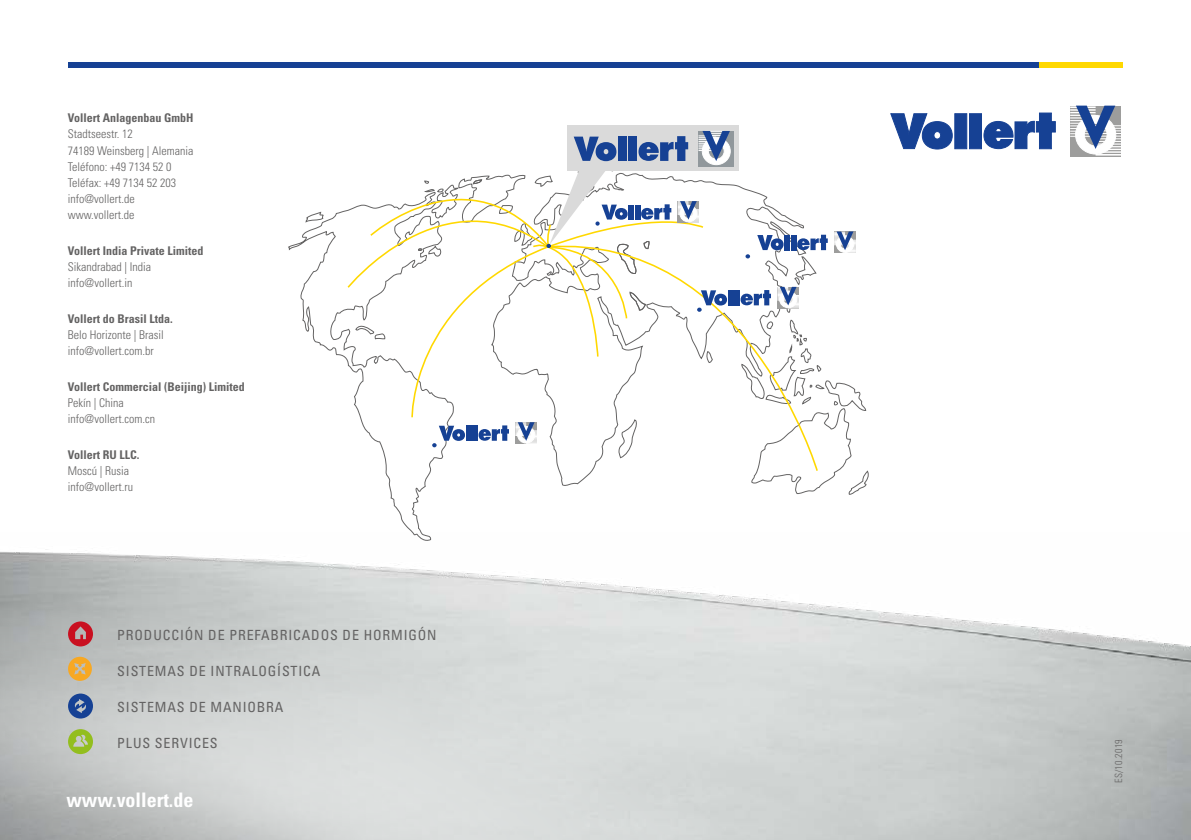
<style>
.page{position:relative;width:1191px;height:840px;background:#fff}
.page>*{position:absolute;margin:0;border:0;box-sizing:border-box;transform-origin:0 0}
.t1{font:700 condensed 20px "Univers LT Std";color:#fff}
.t2{font:condensed 14px "Univers LT Std";letter-spacing:.06em;color:#646363}
.t3{font:300 condensed 12px/16px "Univers LT Std";color:#646363}
.t4{font:700 condensed 12px "Univers LT Std";color:#646363}
.t5{font:300 condensed 10px "Univers LT Std";letter-spacing:.025em;color:#646363}
</style>
<div class="page">
<div style="left:1037px;top:62px;width:86px;height:6px;background:#ffd800"></div>
<div style="left:68px;top:62px;width:970px;height:6px;background:#164194"></div>
<img style="left:0;top:549px;width:1191px;height:290px">
<svg style="left:890px;top:114px;width:62px;height:35px"></svg>
<div style="left:954px;top:114px;width:12px;height:35px;background:#164194;border:1px solid #164194"></div>
<div style="left:969px;top:114px;width:12px;height:35px;background:#164194"></div>
<svg style="left:984px;top:113px;width:71px;height:36px"></svg>
<svg style="left:1070px;top:105px;width:51px;height:50px"></svg>
<svg style="left:0;top:568px;width:786px;height:271px;background:#d0d4d3"></svg>
<svg style="left:68px;top:621px;width:25px;height:25px"></svg>
<svg style="left:68px;top:693px;width:25px;height:25px"></svg>
<svg style="left:68px;top:656px;width:24px;height:24px"></svg>
<svg style="left:68px;top:728px;width:25px;height:25px"></svg>
<svg style="left:288px;top:210px;width:155px;height:331px"></svg>
<svg style="left:306px;top:211px;width:18px;height:11px"></svg>
<div style="left:728px;top:290px;width:5px;height:15px;background:#164194"></div>
<div style="left:734px;top:290px;width:5px;height:15px;background:#164194"></div>
<div style="left:567px;top:125px;width:171px;height:46px;background:#dadada"></div>
<div style="left:698px;top:131px;width:36px;height:35px;background:#91989c"></div>
<svg style="left:346px;top:131px;width:384px;height:327px"></svg>
<svg style="left:740px;top:221px;width:129px;height:273px"></svg>
<p class="t4" style="left:68px;top:111px;width:127px">Vollert Anlagenbau GmbH</p>
<p class="t3" style="left:68px;top:126px;width:127px">Stadtseestr. 12<br>74189 Weinsberg | Alemania<br>Teléfono: +49 7134 52 0<br>Teléfax: +49 7134 52 203 info@vollert.de www.vollert.de</p>
<p class="t4" style="left:68px;top:243px;width:137px">Vollert India Private Limited</p>
<p class="t3" style="left:68px;top:258px;width:85px">Sikandrabad | India info@vollert.in</p>
<p class="t4" style="left:68px;top:311px;width:106px">Vollert do Brasil Ltda.</p>
<p class="t3" style="left:68px;top:326px;width:97px">Belo Horizonte | Brasil info@vollert.com.br</p>
<p class="t4" style="left:68px;top:379px;width:178px">Vollert Commercial (Beijing) Limited</p>
<p class="t3" style="left:68px;top:394px;width:89px">Pekín | China info@vollert.com.cn</p>
<p class="t4" style="left:68px;top:447px;width:73px">Vollert RU LLC.</p>
<p class="t3" style="left:68px;top:462px;width:67px">Moscú | Rusia info@vollert.ru</p>
<p class="t2" style="left:117px;top:625px;width:321px">PRODUCCIÓN DE PREFABRICADOS DE HORMIGÓN</p>
<p class="t2" style="left:117px;top:661px;width:205px">SISTEMAS DE INTRALOGÍSTICA</p>
<p class="t2" style="left:117px;top:697px;width:168px">SISTEMAS DE MANIOBRA</p>
<p class="t2" style="left:117px;top:733px;width:102px">PLUS SERVICES</p>
<h1 class="t1" style="left:66px;top:786px;width:129px">www.vollert.de</h1>
<p class="t5" style="left:1112px;top:782px;width:45px;rotate:-90deg">ES/10.2019</p>
</div>
